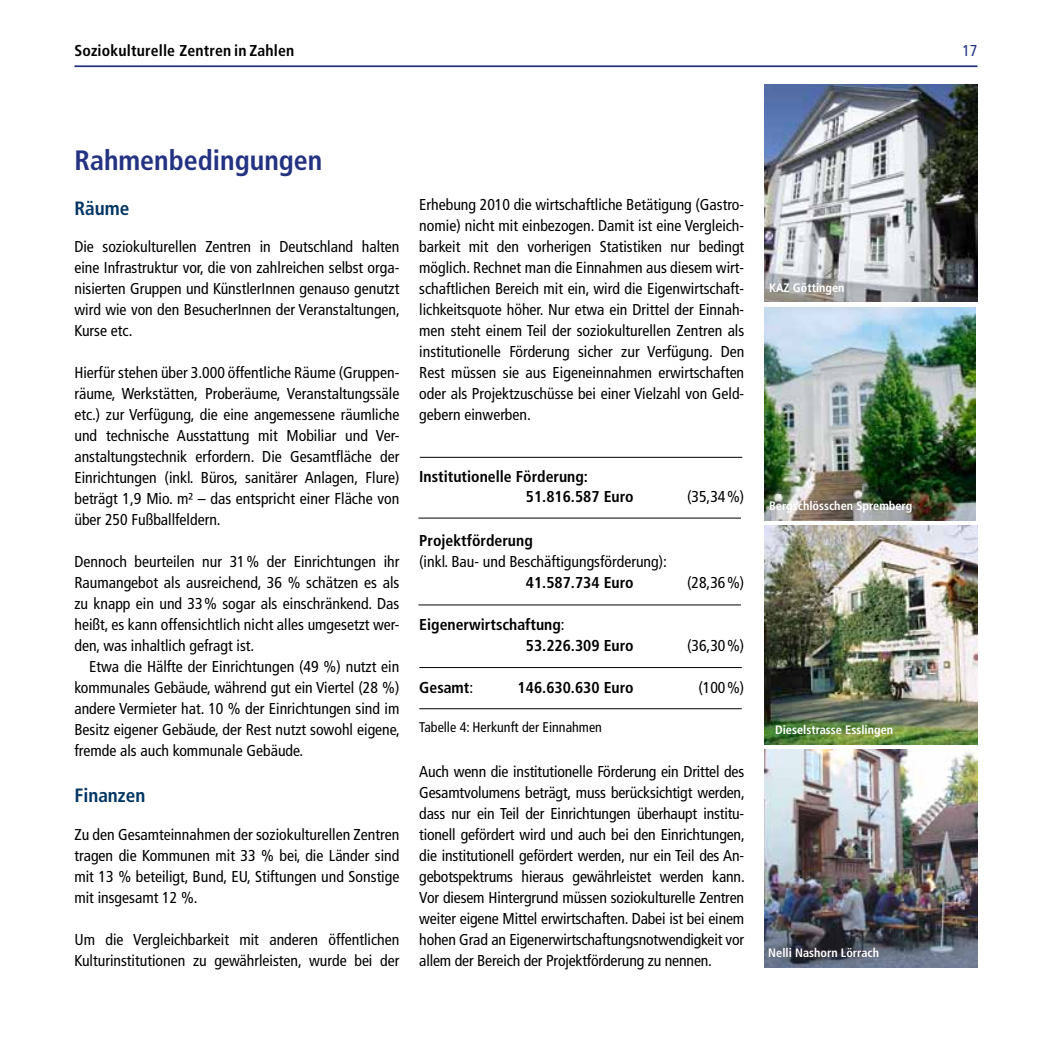
<style>
.page{position:relative;width:1042px;height:1042px;background:#fff}
.page>*{position:absolute;margin:0;border:0;box-sizing:border-box;transform-origin:0 0}
.t1{font:700 condensed 28px "Frutiger LT Com";color:#243282}
.t2{font:700 condensed 19.25px "Frutiger LT Com";color:#003562}
.t3{font:condensed 15.75px/21px "Frutiger LT Com";color:#000;text-align:justify}
.t4{font:700 condensed 15.75px/19.8px "Frutiger LT Com";color:#000}
.t5{font:condensed 15.75px "Frutiger LT Com";color:#243282}
.t6{font:condensed 14px "Frutiger LT Com";color:#000}
.t7{font:700 condensed 12.25px "Frutiger LT Com";color:#fff}
.s1{font-weight:400}
</style>
<div class="page">
<hr style="left:74px;top:65px;width:903px;height:2px;background:#243282">
<img style="left:764px;top:308px;width:211px;height:213px">
<img style="left:764px;top:84px;width:213px;height:217px">
<img style="left:764px;top:526px;width:213px;height:218px">
<img style="left:764px;top:749px;width:213px;height:218px">
<hr style="left:420px;top:457px;width:322px;height:1px;background:#000">
<hr style="left:418px;top:518px;width:323px;height:1px;background:#000">
<hr style="left:418px;top:604px;width:323px;height:1px;background:#000">
<hr style="left:419px;top:667px;width:323px;height:1px;background:#000">
<hr style="left:419px;top:708px;width:323px;height:1px;background:#000">
<p class="t4" style="left:74px;top:41px;width:221px">Soziokulturelle Zentren in Zahlen</p>
<p class="t5" style="left:962px;top:42px;width:17px">17</p>
<h1 class="t1" style="left:74px;top:143px;width:249px">Rahmenbedingungen</h1>
<p class="t2" style="left:74px;top:197px;width:56px">Räume</p>
<p class="t3" style="left:74px;top:236px;width:327px">Die soziokulturellen Zentren in Deutschland halten eine Infrastruktur vor, die von zahlreichen selbst orga&shy;nisierten Gruppen und KünstlerInnen genauso genutzt wird wie von den BesucherInnen der Veranstaltungen, Kurse etc.</p>
<p class="t3" style="left:74px;top:362px;width:326px">Hierfür stehen über 3.000 öffentliche Räume (Gruppen&shy;räume, Werkstätten, Proberäume, Veranstaltungssäle etc.) zur Verfügung, die eine angemessene räumliche und technische Ausstattung mit Mobiliar und Ver&shy;anstaltungstechnik erfordern. Die Gesamtfläche der Einrichtungen (inkl. Büros, sanitärer Anlagen, Flure) beträgt 1,9 Mio. m² – das entspricht einer Fläche von über 250 Fußballfeldern.</p>
<p class="t3" style="left:74px;top:551px;width:326px">Dennoch beurteilen nur 31% der Einrichtungen ihr Raumangebot als ausreichend, 36 % schätzen es als zu knapp ein und 33% sogar als einschränkend. Das heißt, es kann offensichtlich nicht alles umgesetzt wer&shy;den, was inhaltlich gefragt ist.</p>
<p class="t3" style="left:74px;top:656px;width:327px;text-indent:15px">Etwa die Hälfte der Einrichtungen (49 %) nutzt ein kommunales Gebäude, während gut ein Viertel (28 %) andere Vermieter hat. 10 % der Einrichtungen sind im Besitz eigener Gebäude, der Rest nutzt sowohl eigene, fremde als auch kommunale Gebäude.</p>
<p class="t2" style="left:74px;top:783px;width:72px">Finanzen</p>
<p class="t3" style="left:74px;top:824px;width:326px">Zu den Gesamteinnahmen der soziokulturellen Zentren tragen die Kommunen mit 33 % bei, die Länder sind mit 13 % beteiligt, Bund, EU, Stiftungen und Sonstige mit insgesamt 12 %.</p>
<p class="t3" style="left:74px;top:929px;width:326px">Um die Vergleichbarkeit mit anderen öffentlichen<br>Kulturinstitutionen zu gewährleisten, wurde bei der</p>
<p class="t3" style="left:419px;top:194px;width:326px">Erhebung 2010 die wirtschaftliche Betätigung (Gastro&shy;nomie) nicht mit einbezogen. Damit ist eine Vergleich&shy;barkeit mit den vorherigen Statistiken nur bedingt möglich. Rechnet man die Einnahmen aus diesem wirt&shy;schaftlichen Bereich mit ein, wird die Eigenwirtschaft&shy;lichkeitsquote höher. Nur etwa ein Drittel der Einnah&shy;men steht einem Teil der soziokulturellen Zentren als institutionelle Förderung sicher zur Verfügung. Den Rest müssen sie aus Eigeneinnahmen erwirtschaften oder als Projektzuschüsse bei einer Vielzahl von Geld&shy;gebern einwerben.</p>
<p class="t4" style="left:526px;top:466px;width:109px;text-indent:-107px">Institutionelle Förderung:<br>51.816.587 Euro</p>
<p class="t3" style="left:687px;top:486px;width:59px">(35,34%)</p>
<p class="t4" style="left:419px;top:531px;width:115px">Projektförderung</p>
<p class="t3" style="left:419px;top:551px;width:249px">(inkl. Bau- und Beschäftigungsförderung):</p>
<p class="t4" style="left:526px;top:573px;width:109px">41.587.734 Euro</p>
<p class="t3" style="left:687px;top:572px;width:59px">(28,36%)</p>
<p class="t4" style="left:526px;top:614px;width:109px;line-height:21px;text-indent:-107px">Eigenerwirtschaftung<span class="s1">:<br></span>53.226.309 Euro</p>
<p class="t3" style="left:687px;top:635px;width:59px">(36,30%)</p>
<p class="t4" style="left:419px;top:678px;width:55px">Gesamt<span class="s1">:</span></p>
<p class="t4" style="left:518px;top:678px;width:118px">146.630.630 Euro</p>
<p class="t3" style="left:698px;top:677px;width:47px">(100%)</p>
<p class="t6" style="left:419px;top:719px;width:184px">Tabelle 4: Herkunft der Einnahmen</p>
<p class="t3" style="left:419px;top:761px;width:327px">Auch wenn die institutionelle Förderung ein Drittel des Gesamtvolumens beträgt, muss berücksichtigt werden, dass nur ein Teil der Einrichtungen überhaupt institu&shy;tionell gefördert wird und auch bei den Einrichtungen, die institutionell gefördert werden, nur ein Teil des An&shy;gebotspektrums hieraus gewährleistet werden kann.<br>Vor diesem Hintergrund müssen soziokulturelle Zentren weiter eigene Mittel erwirtschaften. Dabei ist bei einem hohen Grad an Eigenerwirtschaftungsnotwendigkeit vor allem der Bereich der Projektförderung zu nennen.</p>
<p class="t7" style="left:769px;top:280px;width:77px">KAZ Göttingen</p>
<p class="t7" style="left:769px;top:499px;width:145px">Bergschlösschen Spremberg</p>
<p class="t7" style="left:775px;top:722px;width:120px">Dieselstrasse Esslingen</p>
<p class="t7" style="left:768px;top:945px;width:112px">Nelli Nashorn Lörrach</p>
</div>
